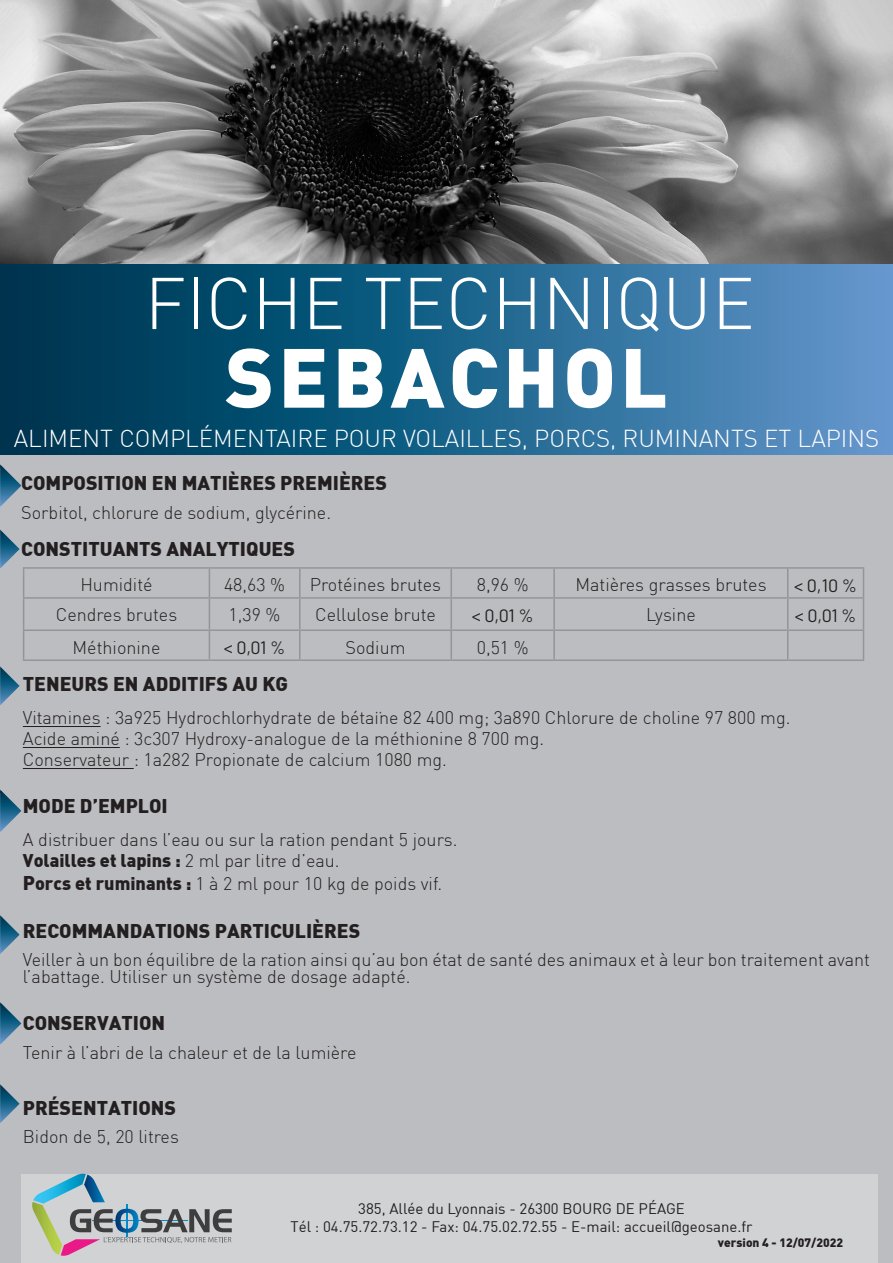
<style>
.page{position:relative;width:893px;height:1263px;background:#fff}
.page>*{position:absolute;margin:0;border:0;box-sizing:border-box;transform-origin:0 0}
.NOM_PRODUIT{font:900 82.5px "DIN";letter-spacing:.05em;color:#fff}
.FICHE_TECHNIQUE{font:300 72px "DIN";color:#fff}
.SOUS_TITRE_DU_GD_TEX{font:300 24px "DIN";color:#fff}
.ADRESSE{font:900 19.5px "DIN";color:#231f20}
.ADRESSE-2{font:300 18px/16.5px "DIN";color:#231f20}
.SOUS_TITRE_DU_GD_TEX-2{font:300 18px "DIN";color:#231f20}
.SOUS_TITRE_DU_GD_TEX-3{font:900 18px "DIN";color:#231f20}
.ADRESSE-3{font:18px "Barlow";letter-spacing:-.03em;color:#231f20}
.t1{font:15px/18px "DIN";color:#231f20;text-align:center}
.t2{font:900 12px "DIN";color:#231f20}
.s1{font-weight:300}
.s2{font-weight:900;font-size:19.5px}
.s3{font-weight:900}
</style>
<div class="page">
<img style="left:0;top:0;width:893px;height:265px">
<svg style="left:0;top:265px;width:893px;height:190px;background:#21638b"></svg>
<div style="left:0;top:455px;width:893px;height:808px;background:#bcbdc0"></div>
<div style="left:21px;top:1175px;width:857px;height:88px;background:#d1d2d4"></div>
<svg style="left:32px;top:1174px;width:200px;height:82px"></svg>
<hr style="left:23px;top:567px;width:186px;height:2px;background:#939598">
<hr style="left:209px;top:567px;width:91px;height:2px;background:#939598">
<svg style="left:209px;top:569px;width:1px;height:28px"></svg>
<hr style="left:300px;top:567px;width:151px;height:2px;background:#939598">
<hr style="left:299px;top:569px;width:2px;height:28px;background:#939598">
<hr style="left:451px;top:567px;width:103px;height:2px;background:#939598">
<hr style="left:450px;top:569px;width:2px;height:28px;background:#939598">
<hr style="left:554px;top:567px;width:234px;height:2px;background:#939598">
<hr style="left:553px;top:569px;width:2px;height:28px;background:#939598">
<hr style="left:788px;top:567px;width:76px;height:2px;background:#939598">
<svg style="left:787px;top:569px;width:1px;height:28px"></svg>
<svg style="left:863px;top:569px;width:1px;height:28px"></svg>
<hr style="left:23px;top:597px;width:186px;height:2px;background:#939598">
<hr style="left:23px;top:599px;width:1px;height:30px;background:#939598">
<hr style="left:209px;top:597px;width:91px;height:2px;background:#939598">
<hr style="left:209px;top:599px;width:1px;height:30px;background:#939598">
<hr style="left:300px;top:597px;width:151px;height:2px;background:#939598">
<hr style="left:299px;top:599px;width:2px;height:30px;background:#939598">
<hr style="left:451px;top:597px;width:103px;height:2px;background:#939598">
<hr style="left:450px;top:599px;width:2px;height:30px;background:#939598">
<hr style="left:554px;top:597px;width:234px;height:2px;background:#939598">
<hr style="left:553px;top:599px;width:2px;height:30px;background:#939598">
<hr style="left:788px;top:597px;width:76px;height:2px;background:#939598">
<hr style="left:787px;top:599px;width:1px;height:30px;background:#939598">
<hr style="left:863px;top:599px;width:1px;height:30px;background:#939598">
<hr style="left:23px;top:629px;width:186px;height:2px;background:#939598">
<svg style="left:23px;top:631px;width:1px;height:28px"></svg>
<hr style="left:209px;top:629px;width:91px;height:2px;background:#939598">
<svg style="left:209px;top:631px;width:1px;height:28px"></svg>
<hr style="left:300px;top:629px;width:151px;height:2px;background:#939598">
<hr style="left:299px;top:631px;width:2px;height:28px;background:#939598">
<hr style="left:451px;top:629px;width:103px;height:2px;background:#939598">
<hr style="left:450px;top:631px;width:2px;height:28px;background:#939598">
<hr style="left:554px;top:629px;width:234px;height:2px;background:#939598">
<hr style="left:553px;top:631px;width:2px;height:28px;background:#939598">
<hr style="left:788px;top:629px;width:76px;height:2px;background:#939598">
<svg style="left:787px;top:631px;width:1px;height:28px"></svg>
<svg style="left:863px;top:631px;width:1px;height:28px"></svg>
<hr style="left:23px;top:659px;width:186px;height:2px;background:#939598">
<hr style="left:209px;top:659px;width:91px;height:2px;background:#939598">
<hr style="left:300px;top:659px;width:151px;height:2px;background:#939598">
<hr style="left:451px;top:659px;width:103px;height:2px;background:#939598">
<hr style="left:554px;top:659px;width:234px;height:2px;background:#939598">
<hr style="left:788px;top:659px;width:76px;height:2px;background:#939598">
<hr style="left:23px;top:726px;width:78px;height:1px;background:#231f20">
<hr style="left:23px;top:747px;width:97px;height:1px;background:#231f20">
<hr style="left:23px;top:768px;width:111px;height:1px;background:#231f20">
<svg style="left:0;top:464px;width:22px;height:43px"></svg>
<svg style="left:0;top:530px;width:24px;height:67px"></svg>
<svg style="left:0;top:666px;width:20px;height:39px"></svg>
<svg style="left:0;top:789px;width:22px;height:43px"></svg>
<svg style="left:0;top:915px;width:20px;height:39px"></svg>
<svg style="left:0;top:1002px;width:22px;height:43px"></svg>
<svg style="left:0;top:1084px;width:20px;height:39px"></svg>
<p class="FICHE_TECHNIQUE" style="left:145px;top:259px;width:612px">FICHE TECHNIQUE</p>
<p class="NOM_PRODUIT" style="left:225px;top:323px;width:444px">SEBACHOL</p>
<p class="SOUS_TITRE_DU_GD_TEX" style="left:14px;top:423px;width:867px">ALIMENT COMPLÉMENTAIRE POUR VOLAILLES, PORCS, RUMINANTS ET LAPINS</p>
<p class="ADRESSE" style="left:21px;top:470px;width:367px">COMPOSITION EN MATIÈRES PREMIÈRES</p>
<p class="ADRESSE-2" style="left:21px;top:504px;width:311px">Sorbitol, chlorure de sodium, glycérine.</p>
<p class="ADRESSE" style="left:21px;top:535px;width:275px">CONSTITUANTS ANALYTIQUES</p>
<p class="ADRESSE-2" style="left:80px;top:577px;width:74px">Humidité</p>
<p class="ADRESSE-2" style="left:224px;top:577px;width:63px">48,63 %</p>
<p class="ADRESSE-2" style="left:310px;top:577px;width:133px">Protéines brutes</p>
<p class="ADRESSE-2" style="left:477px;top:577px;width:53px">8,96 %</p>
<p class="ADRESSE-2" style="left:575px;top:577px;width:193px">Matières grasses brutes</p>
<p class="ADRESSE-3" style="left:794px;top:572px;width:64px">&lt; 0,10 %</p>
<p class="ADRESSE-2" style="left:56px;top:607px;width:123px">Cendres brutes</p>
<p class="ADRESSE-2" style="left:229px;top:607px;width:53px">1,39 %</p>
<p class="ADRESSE-2" style="left:315px;top:607px;width:122px">Cellulose brute</p>
<p class="ADRESSE-3" style="left:472px;top:602px;width:63px">&lt; 0,01 %</p>
<p class="ADRESSE-2" style="left:646px;top:607px;width:51px">Lysine</p>
<p class="ADRESSE-3" style="left:795px;top:602px;width:63px">&lt; 0,01 %</p>
<p class="ADRESSE-2" style="left:73px;top:639px;width:89px">Méthionine</p>
<p class="ADRESSE-3" style="left:224px;top:635px;width:63px">&lt; 0,01 %</p>
<p class="ADRESSE-2" style="left:345px;top:639px;width:62px">Sodium</p>
<p class="ADRESSE-2" style="left:477px;top:639px;width:53px">0,51 %</p>
<p class="ADRESSE" style="left:23px;top:671px;width:267px">TENEURS EN ADDITIFS AU KG</p>
<p class="ADRESSE-2" style="left:23px;top:709px;width:769px">Vitamines : 3a925 Hydrochlorhydrate de bétaïne 82 400 mg; 3a890 Chlorure de choline 97 800 mg.</p>
<p class="ADRESSE-2" style="left:23px;top:730px;width:523px">Acide aminé : 3c307 Hydroxy-analogue de la méthionine 8 700 mg.</p>
<p class="ADRESSE-2" style="left:23px;top:751px;width:426px">Conservateur : 1a282 Propionate de calcium 1080 mg.</p>
<p class="ADRESSE" style="left:23px;top:793px;width:147px">MODE D’EMPLOI</p>
<p class="SOUS_TITRE_DU_GD_TEX-2" style="left:23px;top:828px;width:436px">A distribuer dans l’eau ou sur la ration pendant 5 jours.</p>
<p class="SOUS_TITRE_DU_GD_TEX-3" style="left:23px;top:848px;width:318px">Volailles et lapins : <span class="s1">2 ml par litre d’eau.</span></p>
<p class="SOUS_TITRE_DU_GD_TEX-2" style="left:23px;top:873px;width:421px"><span class="s2">P</span><span class="s3">orcs et ruminants :</span> 1 à 2 ml pour 10 kg de poids vif.</p>
<p class="ADRESSE" style="left:23px;top:917px;width:339px">RECOMMANDATIONS PARTICULIÈRES</p>
<p class="ADRESSE-2" style="left:23px;top:951px;width:849px">Veiller à un bon équilibre de la ration ainsi qu’au bon état de santé des animaux et à leur bon traitement avant l’abattage. Utiliser un système de dosage adapté.</p>
<p class="ADRESSE" style="left:23px;top:1010px;width:144px">CONSERVATION</p>
<p class="ADRESSE-2" style="left:23px;top:1043px;width:335px">Tenir à l’abri de la chaleur et de la lumière</p>
<p class="ADRESSE" style="left:23px;top:1095px;width:155px">PRÉSENTATIONS</p>
<p class="ADRESSE-2" style="left:23px;top:1128px;width:158px">Bidon de 5, 20 litres</p>
<p class="t1" style="left:290px;top:1200px;width:464px">385, Allée du Lyonnais - 26300 BOURG DE PÉAGE<br>Tél : 04.75.72.73.12 - Fax: 04.75.02.72.55 - E-mail: accueil@geosane.fr</p>
<p class="t2" style="left:718px;top:1234px;width:127px">version 4 - 12/07/2022</p>
</div>
